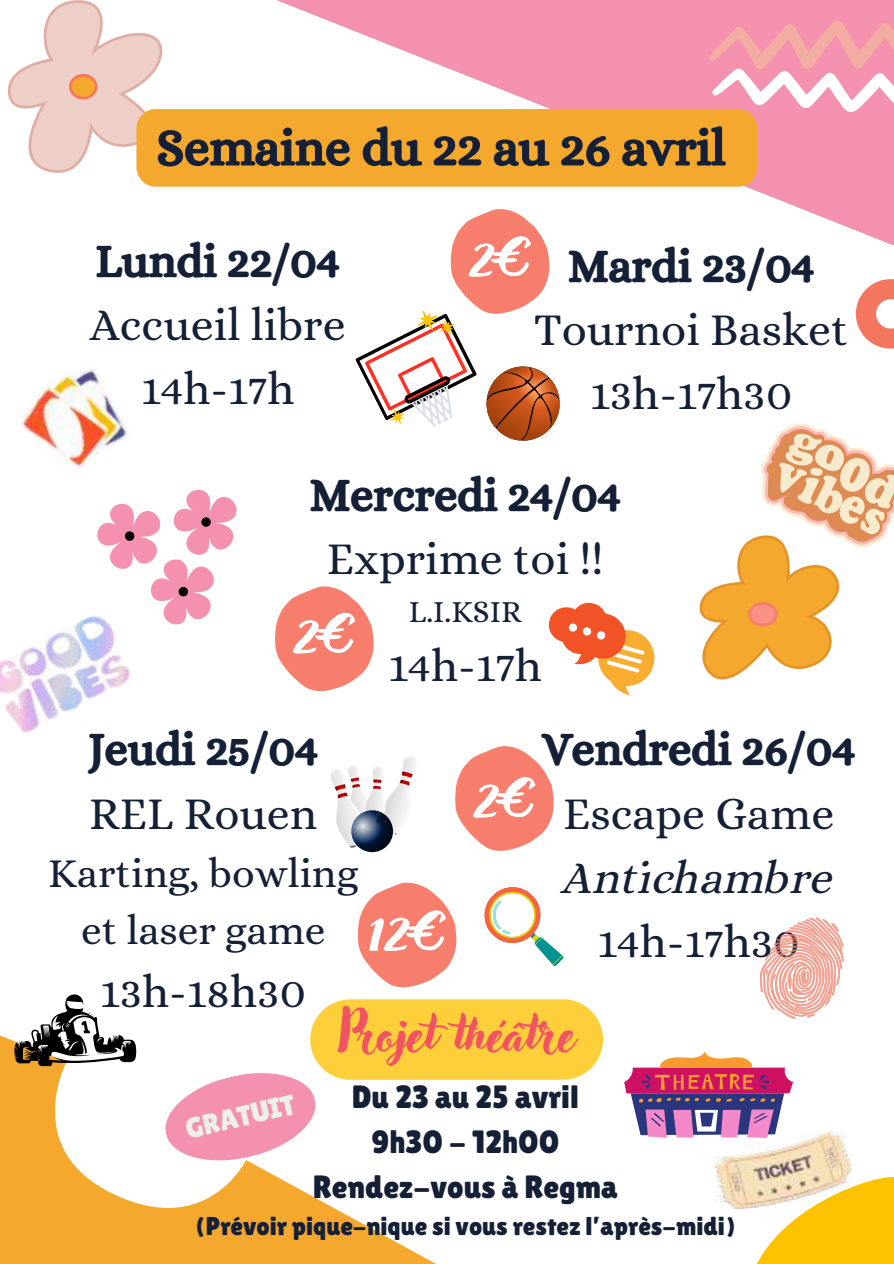
<style>
.page{position:relative;width:894px;height:1264px;background:#fff}
.page>*{position:absolute;margin:0;border:0;box-sizing:border-box;transform-origin:0 0}
.t1{font:66px "Adlery Pro";color:#fff}
.t2{font:50.4px "CA Generated";color:#152036}
.t3{font:47.85px "Adlery Pro";color:#f15363}
.t4{font:45.9px/64.2px "Alice";color:#152036;text-align:center}
.t5{font:45.9px "CA Generated";color:#152036}
.t6{font:41.4px/57.3px "Alice";color:#152036;text-align:center}
.t7{font:32.1px/44.7px "Lilita One";color:#152036;text-align:center}
.t8{font:30.9px "Alice";color:#152036}
.t9{font:28.5px "Lilita One";color:#eff0eb}
.t10{font:25.8px "Lilita One";color:#152036}
</style>
<div class="page">
<svg style="left:745px;top:1176px;width:148px;height:87px"></svg>
<svg style="left:277px;top:0;width:616px;height:245px;fill:#f491af"></svg>
<svg style="left:0;top:1035px;width:434px;height:228px;fill:#f4a82e"></svg>
<svg style="left:855px;top:279px;width:38px;height:69px"></svg>
<svg style="left:708px;top:19px;width:185px;height:96px;background:#f5a7b8"></svg>
<svg style="left:358px;top:882px;width:98px;height:105px"></svg>
<svg style="left:455px;top:746px;width:98px;height:104px"></svg>
<img style="left:21px;top:370px;width:107px;height:99px">
<svg style="left:355px;top:209px;width:204px;height:231px"></svg>
<svg style="left:8px;top:0;width:155px;height:173px"></svg>
<img style="left:0;top:619px;width:131px;height:114px">
<svg style="left:84px;top:467px;width:153px;height:177px"></svg>
<svg style="left:699px;top:423px;width:194px;height:257px"></svg>
<svg style="left:624px;top:1051px;width:168px;height:86px"></svg>
<img style="left:715px;top:1131px;width:136px;height:77px">
<svg style="left:275px;top:586px;width:98px;height:105px"></svg>
<svg style="left:14px;top:994px;width:122px;height:72px"></svg>
<svg style="left:351px;top:810px;width:42px;height:42px"></svg>
<svg style="left:330px;top:756px;width:86px;height:94px"></svg>
<svg style="left:484px;top:887px;width:80px;height:79px"></svg>
<svg style="left:759px;top:917px;width:85px;height:102px"></svg>
<svg style="left:548px;top:602px;width:107px;height:94px"></svg>
<div style="left:136px;top:109px;width:621px;height:78px;background:#f4a82e;border-radius:19px"></div>
<svg style="left:161px;top:999px;width:442px;height:167px"></svg>
<p class="t2" style="left:157px;top:118px;width:570px">Semaine du 22 au 26 avril</p>
<p class="t5" style="left:96px;top:234px;width:245px">Lundi 22/04</p>
<p class="t4" style="left:90px;top:292px;width:257px">Accueil libre<br>14h-17h</p>
<h1 class="t1" style="left:466px;top:223px;width:68px">2€</h1>
<p class="t5" style="left:568px;top:239px;width:248px">Mardi 23/04</p>
<p class="t4" style="left:534px;top:297px;width:316px">Tournoi Basket<br>13h-17h30</p>
<p class="t5" style="left:310px;top:468px;width:312px">Mercredi 24/04</p>
<p class="t4" style="left:327px;top:527px;width:278px">Exprime toi !!</p>
<p class="t8" style="left:408px;top:593px;width:114px">L.I.KSIR</p>
<p class="t4" style="left:388px;top:633px;width:155px">14h-17h</p>
<h1 class="t1" style="left:291px;top:600px;width:68px">2€</h1>
<p class="t5" style="left:88px;top:722px;width:231px">Jeudi 25/04</p>
<p class="t4" style="left:89px;top:781px;width:230px">REL Rouen</p>
<p class="t6" style="left:48px;top:844px;width:311px">Karting, bowling et laser game</p>
<p class="t4" style="left:100px;top:959px;width:207px">13h-18h30</p>
<p class="t5" style="left:542px;top:722px;width:315px">Vendredi 26/04</p>
<p class="t4" style="left:563px;top:781px;width:273px">Escape Game</p>
<p class="t5" style="left:564px;top:851px;width:271px">Antichambre</p>
<p class="t4" style="left:597px;top:909px;width:204px">14h-17h30</p>
<h1 class="t1" style="left:471px;top:764px;width:68px">2€</h1>
<h1 class="t1" style="left:366px;top:897px;width:84px">12€</h1>
<p class="t3" style="left:338px;top:1012px;width:239px">Projet théâtre</p>
<p class="t7" style="left:313px;top:1074px;width:306px">Du 23 au 25 avril<br>9h30 - 12h00<br>Rendez-vous à Regma</p>
<p class="t10" style="left:195px;top:1211px;width:542px">(Prévoir pique-nique si vous restez l’après-midi)</p>
<p class="t9" style="left:182px;top:1112px;width:113px;rotate:-13deg">GRATUIT</p>
</div>
